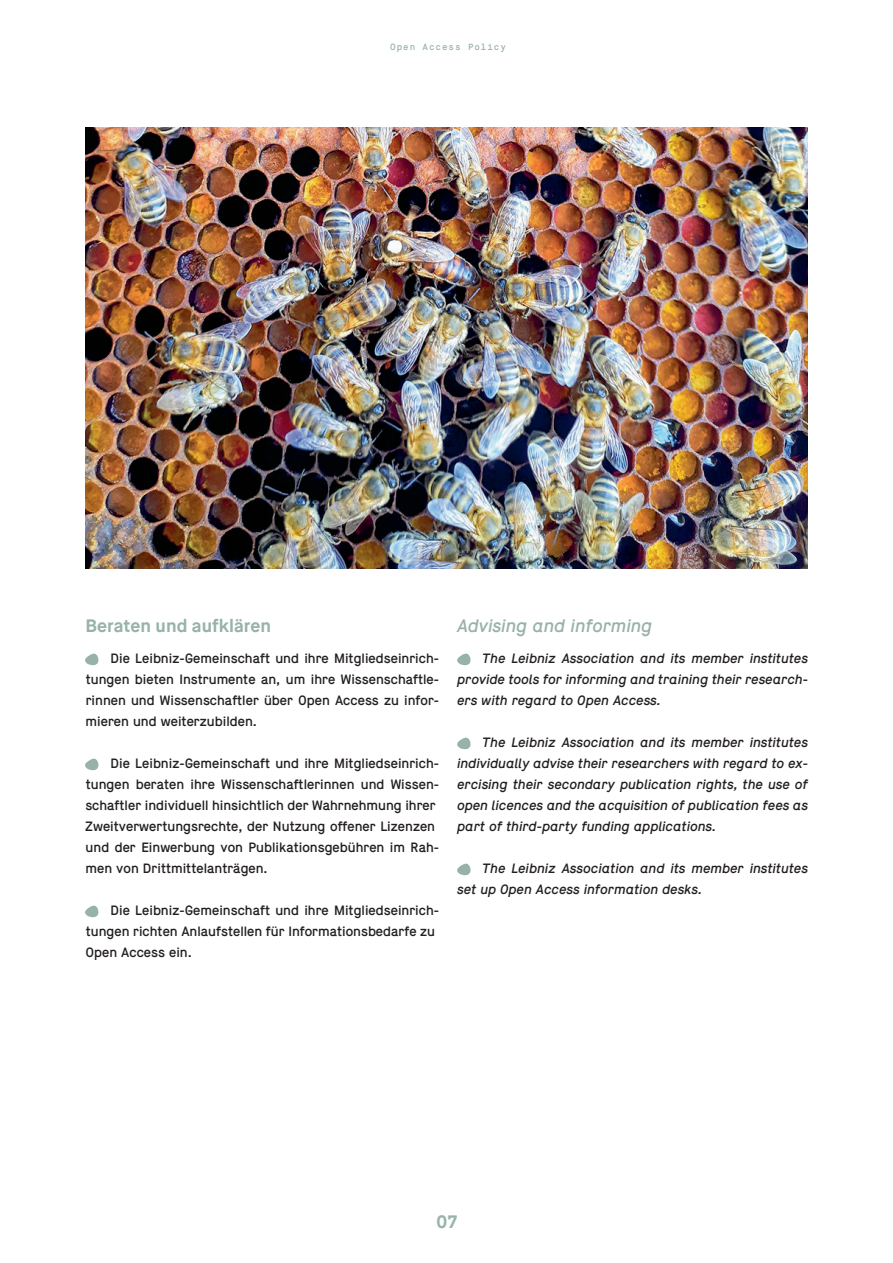
<style>
.page{position:relative;width:893px;height:1263px;background:#fff}
.page>*{position:absolute;margin:0;border:0;box-sizing:border-box;transform-origin:0 0}
.t1{font:italic 18px "Maison";color:#97b2a8}
.t2{font:700 18px "Maison Neue";color:#97b2a8}
.t3{font:700 18px "Maison";color:#97b2a8}
.t4{font:13.5px/21px "Maison";color:#231f20}
.t5{font:italic 13.5px/21px "Maison";color:#231f20;text-align:justify}
.t6{font:9px "Maison Mono";letter-spacing:.1em;color:#97b2a8}
</style>
<div class="page">
<svg style="left:85px;top:653px;width:14px;height:13px"></svg>
<svg style="left:85px;top:758px;width:14px;height:13px"></svg>
<svg style="left:85px;top:905px;width:14px;height:13px"></svg>
<svg style="left:457px;top:653px;width:14px;height:13px"></svg>
<svg style="left:457px;top:737px;width:14px;height:13px"></svg>
<svg style="left:457px;top:863px;width:14px;height:13px"></svg>
<img style="left:85px;top:128px;width:723px;height:440px">
<p class="t6" style="left:390px;top:41px;width:117px">Open Access Policy</p>
<h1 class="t2" style="left:85px;top:614px;width:187px">Beraten und aufklären</h1>
<p class="t4" style="left:86px;top:648px;width:355px;text-align:justify;text-indent:25px">Die Leibniz-Gemeinschaft und ihre Mitgliedseinrich&shy;tungen bieten Instrumente an, um ihre Wissenschaftle&shy;rinnen und Wissenschaftler über Open Access zu infor&shy;mieren und weiterzubilden.</p>
<p class="t4" style="left:85px;top:753px;width:355px;text-indent:25px">Die Leibniz-Gemeinschaft und ihre Mitgliedseinrich&shy;tungen beraten ihre Wissenschaftlerinnen und Wissen&shy;schaftler individuell hinsichtlich der Wahrnehmung ihrer Zweitverwertungsrechte, der Nutzung offener Lizenzen und der Einwerbung von Publikationsgebühren im Rah&shy;men von Drittmittelanträgen.</p>
<p class="t4" style="left:85px;top:900px;width:355px;text-indent:25px">Die Leibniz-Gemeinschaft und ihre Mitgliedseinrich&shy;tungen richten Anlaufstellen für Informationsbedarfe zu<br>Open Access ein.</p>
<h1 class="t1" style="left:457px;top:615px;width:197px">Advising and informing</h1>
<p class="t5" style="left:457px;top:648px;width:352px;text-indent:26px">The Leibniz Association and its member institutes provide tools for informing and training their research&shy;ers with regard to Open Access.</p>
<p class="t5" style="left:457px;top:732px;width:352px;text-indent:26px">The Leibniz Association and its member institutes individually advise their researchers with regard to ex&shy;ercising their secondary publication rights, the use of open licences and the acquisition of publication fees as part of third-party funding applications.</p>
<p class="t5" style="left:457px;top:858px;width:352px;text-indent:26px">The Leibniz Association and its member institutes set up Open Access information desks.</p>
<h1 class="t3" style="left:436px;top:1211px;width:22px">07</h1>
</div>
